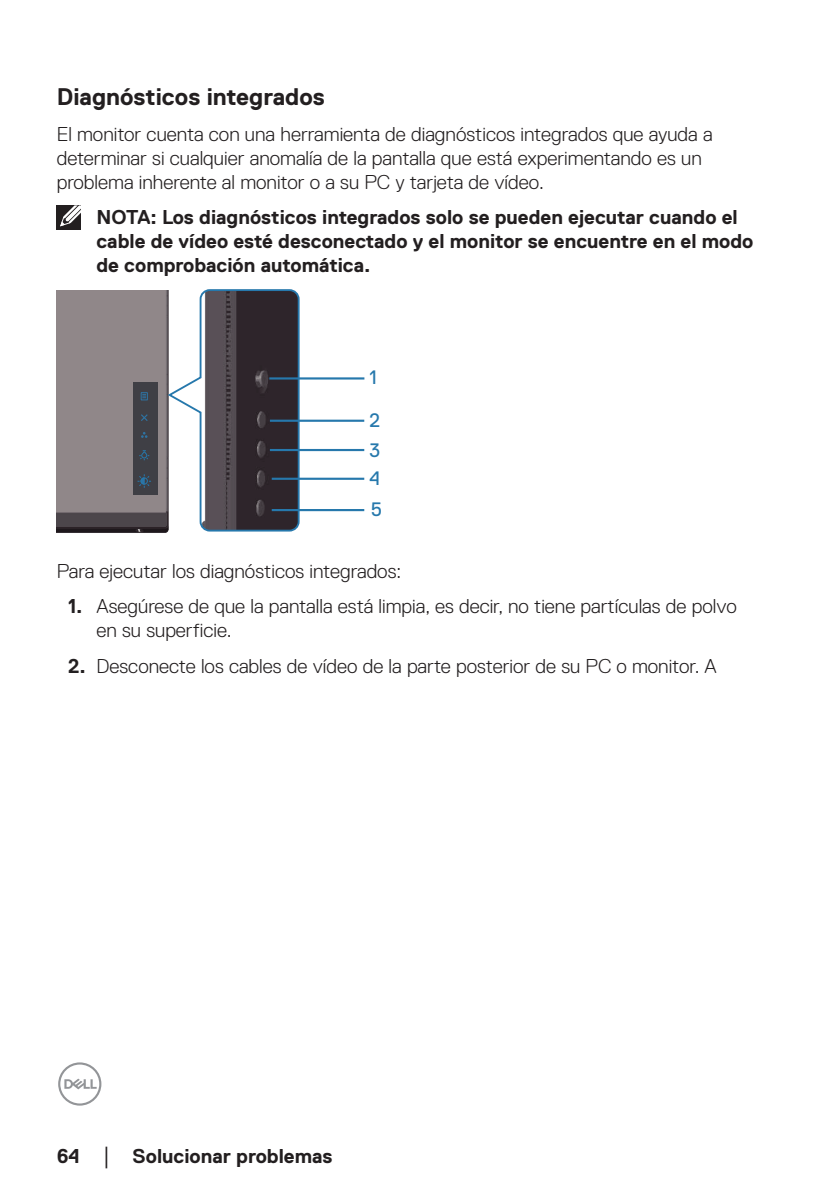
<style>
.page{position:relative;width:840px;height:1191px;background:#fff}
.page>*{position:absolute;margin:0;border:0;box-sizing:border-box;transform-origin:0 0}
.Head2{font:700 24px "Dell Replica";color:#231f20}
.text{font:300 20px/24px "Dell Replica";color:#231f20}
.text-2{font:700 20px/24px "Dell Replica";color:#231f20}
.Paragraph{font:300 20px "Dell Replica";color:#231f20}
.t1{font:19.4px "Dell Replica";color:#2678ac}
.s1{font-weight:700}
.s2{font-family:"Times New Roman";font-weight:400;font-size:18px}
</style>
<div class="page">
<svg style="left:58px;top:1062px;width:43px;height:43px"></svg>
<div style="left:57px;top:205px;width:24px;height:25px;background:#231f20"></div>
<svg style="left:60px;top:205px;width:21px;height:22px"></svg>
<img style="left:57px;top:291px;width:111px;height:242px">
<div style="left:133px;top:382px;width:24px;height:112px;background:#3f3f45"></div>
<svg style="left:166px;top:289px;width:134px;height:243px"></svg>
<hr style="left:271px;top:478px;width:93px;height:2px;background:#2678ac">
<hr style="left:270px;top:449px;width:94px;height:2px;background:#2678ac">
<hr style="left:270px;top:419px;width:94px;height:3px;background:#2678ac">
<hr style="left:269px;top:377px;width:95px;height:2px;background:#2678ac">
<svg style="left:141px;top:432px;width:6px;height:6px"></svg>
<svg style="left:141px;top:414px;width:7px;height:7px"></svg>
<div style="left:141px;top:392px;width:7px;height:8px;border:1px solid #2e73a2"></div>
<svg style="left:142px;top:394px;width:4px;height:4px"></svg>
<hr style="left:271px;top:509px;width:93px;height:2px;background:#2678ac">
<svg style="left:137px;top:474px;width:14px;height:14px"></svg>
<div style="left:141px;top:477px;width:7px;height:7px;border:1px solid #2678ac;border-radius:50%"></div>
<svg style="left:139px;top:450px;width:10px;height:10px"></svg>
<p class="Head2" style="left:57px;top:84px;width:269px">Diagnósticos integrados</p>
<p class="text" style="left:57px;top:122px;width:657px">El monitor cuenta con una herramienta de diagnósticos integrados que ayuda a determinar si cualquier anomalía de la pantalla que está experimentando es un problema inherente al monitor o a su PC y tarjeta de vídeo.</p>
<p class="text-2" style="left:96px;top:205px;width:658px">NOTA: Los diagnósticos integrados solo se pueden ejecutar cuando el cable de vídeo esté desconectado y el monitor se encuentre en el modo de comprobación automática.</p>
<p class="t1" style="left:369px;top:366px;width:9px">1</p>
<p class="t1" style="left:369px;top:409px;width:12px">2</p>
<p class="t1" style="left:369px;top:439px;width:12px">3</p>
<p class="t1" style="left:369px;top:467px;width:12px">4</p>
<p class="t1" style="left:370px;top:499px;width:13px">5</p>
<p class="Paragraph" style="left:57px;top:560px;width:345px">Para ejecutar los diagnósticos integrados:</p>
<p class="text" style="left:96px;top:594px;width:641px;text-indent:-28px"><span class="s1">1.</span> Asegúrese de que la pantalla está limpia, es decir, no tiene partículas de polvo en su superficie.</p>
<p class="text" style="left:68px;top:654px;width:649px"><span class="s1">2.</span> Desconecte los cables de vídeo de la parte posterior de su PC o monitor. A</p>
<p class="text-2" style="left:57px;top:1143px;width:277px">64 <span class="s2">│</span> Solucionar problemas</p>
</div>
